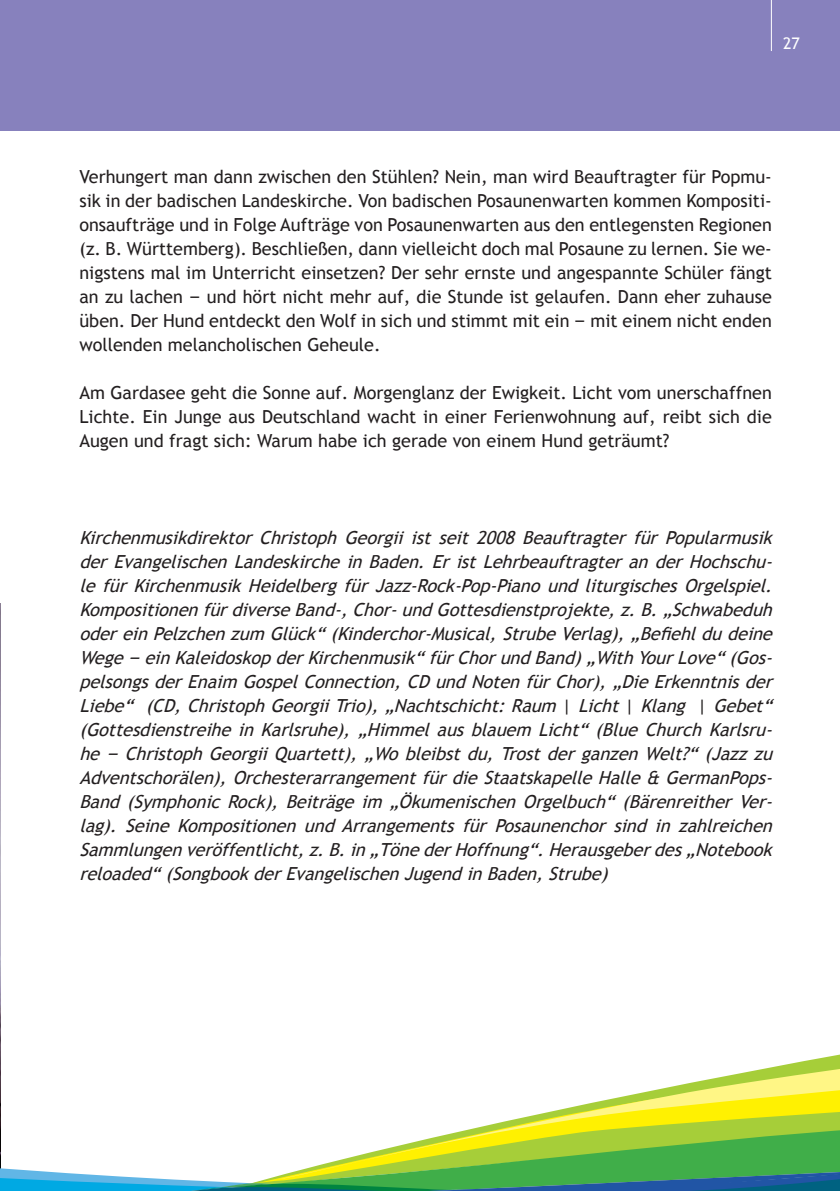
<style>
.page{position:relative;width:840px;height:1191px;background:#fff}
.page>*{position:absolute;margin:0;border:0;box-sizing:border-box;transform-origin:0 0}
.t1{font:italic 18px/24px "Trebuchet MS";color:#231f20;text-align:justify}
.t2{font:18px/24px "Trebuchet MS";color:#231f20;text-align:justify}
.t3{font:16px "Trebuchet MS";color:#fff}
.s1{font-family:"Verdana"}
.s2{font-style:normal}
</style>
<div class="page">
<img style="left:0;top:604px;width:1px;height:444px">
<div style="left:0;top:0;width:839px;height:130px;background:#8781bd"></div>
<hr style="left:770px;top:0;width:1px;height:51px;background:#fff">
<svg style="left:0;top:1048px;width:839px;height:143px"></svg>
<svg style="left:257px;top:1048px;width:582px;height:135px"></svg>
<svg style="left:279px;top:1048px;width:560px;height:131px"></svg>
<p class="t3" style="left:782px;top:33px;width:18px">27</p>
<p class="t2" style="left:79px;top:165px;width:693px">Verhungert man dann zwischen den Stühlen? Nein, man wird Beauftragter für Popmu&shy;sik in der badischen Landeskirche. Von badischen Posaunenwarten kommen Kompositi&shy;onsaufträge und in Folge Aufträge von Posaunenwarten aus den entlegensten Regionen (z. B. Württemberg). Beschließen, dann vielleicht doch mal Posaune zu lernen. Sie we&shy;nigstens mal im Unterricht einsetzen? Der sehr ernste und angespannte Schüler fängt an zu lachen <span class="s1">–</span> und hört nicht mehr auf, die Stunde ist gelaufen. Dann eher zuhause üben. Der Hund entdeckt den Wolf in sich und stimmt mit ein <span class="s1">–</span> mit einem nicht enden wollenden melancholischen Geheule.</p>
<p class="t2" style="left:79px;top:381px;width:693px">Am Gardasee geht die Sonne auf. Morgenglanz der Ewigkeit. Licht vom unerschaffnen Lichte. Ein Junge aus Deutschland wacht in einer Ferienwohnung auf, reibt sich die Augen und fragt sich: Warum habe ich gerade von einem Hund geträumt?</p>
<p class="t1" style="left:79px;top:525px;width:699px">Kirchenmusikdirektor Christoph Georgii ist seit 2008 Beauftragter für Popularmusik der Evangelischen Landeskirche in Baden. Er ist Lehrbeauftragter an der Hochschu&shy;le für Kirchenmusik Heidelberg für Jazz-Rock-Pop-Piano und liturgisches Orgelspiel.<br>KompositionenfürdiverseBand-,Chor-undGottesdienstprojekte,z.B.„Schwabeduh oderein Pelzchenzum Glück“(Kinderchor-Musical, StrubeVerlag), „Befiehldudeine Wege<span class="s1">–</span>einKaleidoskopderKirchenmusik“fürChorundBand)„WithYourLove“(Gos&shy;pelsongsderEnaim GospelConnection,CD undNotenfürChor), „Die Erkenntnisder Liebe“ (CD,ChristophGeorgiiTrio),„Nachtschicht:Raum <span class="s2">|</span> Licht<span class="s2">|</span> Klang <span class="s2">|</span> Gebet“ (Gottesdienstreihe in Karlsruhe), „Himmel aus blauem Licht“ (Blue Church Karlsru&shy;he <span class="s1">–</span>Christoph Georgii Quartett), „Wo bleibst du, Trost der ganzen Welt?“ (Jazz zu Adventschorälen),OrchesterarrangementfürdieStaatskapelleHalle&amp; GermanPops-Band (Symphonic Rock), Beiträge im „Ökumenischen Orgelbuch“ (Bärenreither Ver&shy;lag). Seine Kompositionen und Arrangements für Posaunenchor sind in zahlreichen Sammlungenveröffentlicht,z.B.in„TönederHoffnung“. Herausgeberdes„Notebook reloaded“(SongbookderEvangelischenJugendinBaden,Strube)</p>
</div>
